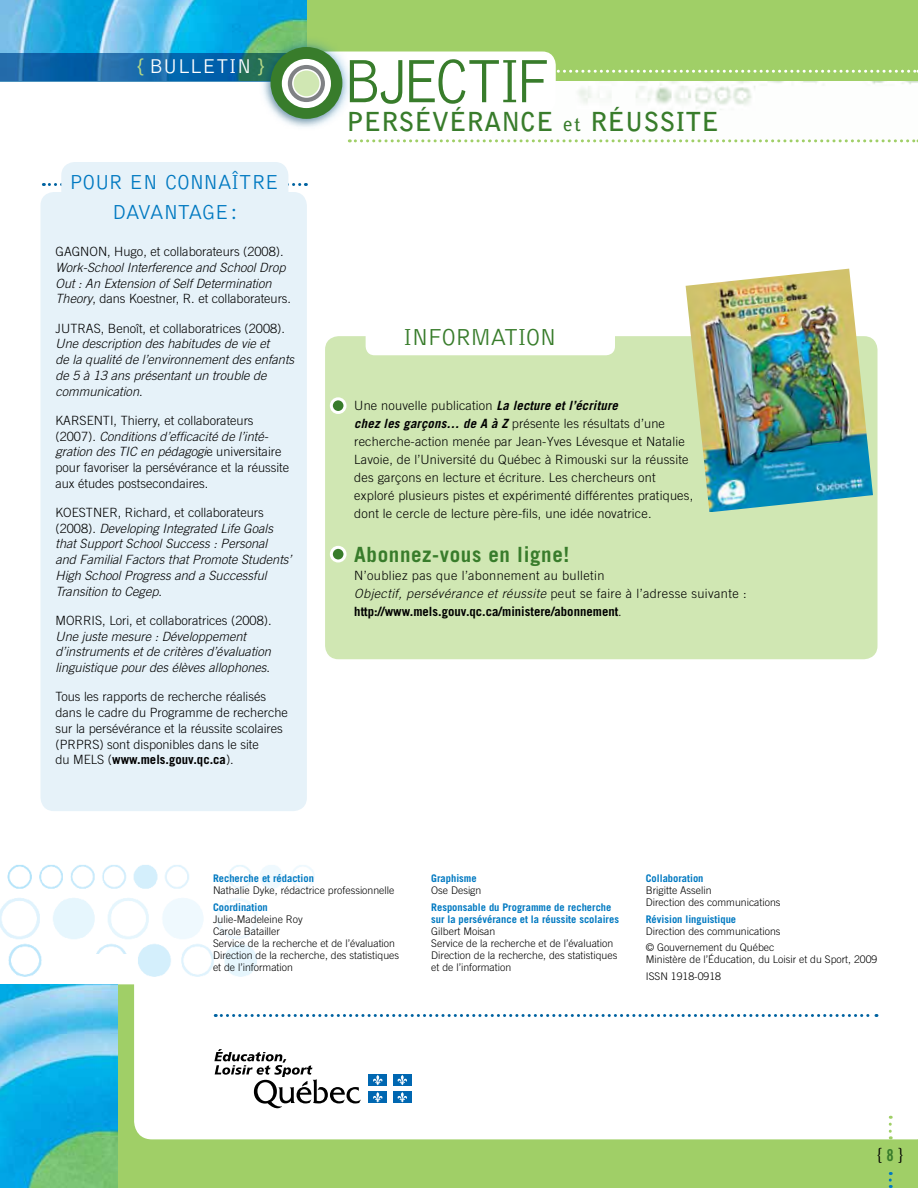
<style>
.page{position:relative;width:918px;height:1188px;background:#fff}
.page>*{position:absolute;margin:0;border:0;box-sizing:border-box;transform-origin:0 0}
.t1{font:300 63.45px "Bell Gothic";letter-spacing:-.09em;color:#387c2b;scale:.94 1}
.t2{font:700 26.1px "Bell Gothic";color:#387c2b}
.t3{font:300 24px "Bell Gothic";color:#387c2b}
.t4{font:300 21px "Bell Gothic";letter-spacing:-.02em;color:#0079c1}
.t5{font:700 21px "Trade Gothic";letter-spacing:.03em;color:#387c2b}
.t6{font:300 20.7px "Bell Gothic";color:#fff}
.t7{font:18px "Trade Gothic Cond Eighteen";color:#000}
.t8{font:300 12.75px/15.8px "Trade Gothic";letter-spacing:.015em;color:#000}
.t9{font:italic 300 12.75px/15.8px "Trade Gothic";color:#000}
.t10{font:300 10.5px/12px "Trade Gothic";color:#000}
.t11{font:700 10.5px/12px "Trade Gothic";color:#0079c1}
.s1{font-size:24.3px;color:#b3d885}
.s2{font-style:normal}
.s3{font-style:italic}
.s4{font-weight:700}
.s5{font-size:19.2px}
.s6{font-weight:700;font-style:italic}
.s7{font-family:"Trade Gothic Bold Cond Twenty";font-size:16.5px;color:#387c2b}
</style>
<div class="page">
<img style="left:578px;top:81px;width:340px;height:29px">
<div style="left:287px;top:0;width:631px;height:81px;background:#a0cf67"></div>
<img style="left:0;top:0;width:307px;height:53px">
<svg style="left:0;top:53px;width:258px;height:29px;background:#1267a5"></svg>
<div style="left:299px;top:52px;width:257px;height:61px;background:#fff;border-radius:14px"></div>
<svg style="left:555px;top:70px;width:363px;height:3px"></svg>
<svg style="left:349px;top:139px;width:569px;height:3px"></svg>
<div style="left:258px;top:34px;width:96px;height:97px;background:#0079c1;opacity:.5"></div>
<div style="left:271px;top:47px;width:71px;height:72px;background:#387c2b;border-radius:50%"></div>
<svg style="left:285px;top:62px;width:43px;height:43px"></svg>
<div style="left:282px;top:59px;width:49px;height:49px;border:6px solid #fff;border-radius:50%"></div>
<div style="left:293px;top:70px;width:27px;height:27px;background:#d0e7b3;border-radius:50%"></div>
<div style="left:292px;top:69px;width:29px;height:29px;border:2px solid #fff;border-radius:50%"></div>
<svg style="left:43px;top:183px;width:263px;height:3px"></svg>
<div style="left:40px;top:192px;width:267px;height:619px;background:#e6f2f9;border-radius:14px"></div>
<div style="left:61px;top:162px;width:227px;height:74px;background:#e6f2f9;border-radius:14px"></div>
<img style="left:0;top:865px;width:315px;height:120px">
<svg style="left:117px;top:984px;width:801px;height:204px"></svg>
<img style="left:0;top:985px;width:117px;height:203px">
<svg style="left:889px;top:1172px;width:3px;height:16px"></svg>
<svg style="left:889px;top:1116px;width:3px;height:23px"></svg>
<div style="left:325px;top:336px;width:553px;height:323px;background:#d0e7b3;border-radius:14px"></div>
<div style="left:366px;top:315px;width:249px;height:40px;background:#fff;border-radius:9px"></div>
<svg style="left:215px;top:1014px;width:662px;height:3px"></svg>
<svg style="left:214px;top:1049px;width:147px;height:60px"></svg>
<div style="left:368px;top:1074px;width:19px;height:12px;background:#0067b1"></div>
<svg style="left:373px;top:1075px;width:10px;height:10px"></svg>
<div style="left:393px;top:1074px;width:19px;height:12px;background:#0067b1"></div>
<svg style="left:397px;top:1075px;width:10px;height:10px"></svg>
<div style="left:368px;top:1091px;width:19px;height:12px;background:#0067b1"></div>
<svg style="left:373px;top:1092px;width:10px;height:11px"></svg>
<div style="left:393px;top:1091px;width:19px;height:12px;background:#0067b1"></div>
<svg style="left:397px;top:1092px;width:10px;height:11px"></svg>
<img style="left:686px;top:269px;width:187px;height:243px">
<div style="left:331px;top:399px;width:14px;height:13px;background:#387c2b;border-radius:50%"></div>
<div style="left:330px;top:397px;width:16px;height:17px;border:3px solid #fff;border-radius:50%"></div>
<div style="left:331px;top:547px;width:14px;height:14px;background:#387c2b;border-radius:50%"></div>
<div style="left:330px;top:546px;width:16px;height:16px;border:3px solid #fff;border-radius:50%"></div>
<h3 class="t6" style="left:136px;top:55px;width:131px"><span class="s1">{</span> BULLETIN <span class="s1">}</span></h3>
<h3 class="t4" style="left:69px;top:171px;width:130px">POUR EN CONNA</h3>
<h3 class="t4" style="left:231px;top:171px;width:17px">ÎTRE</h3>
<h3 class="t4" style="left:112px;top:201px;width:45px">DAVANTA</h3>
<h3 class="t4" style="left:202px;top:201px;width:37px">GE :</h3>
<p class="t8" style="left:56px;top:243px;width:34px">GAGNON</p>
<p class="t8" style="left:107px;top:243px;width:178px">, Hugo, et collaborateurs (2008).</p>
<p class="t9" style="left:56px;top:259px;width:237px">Work-School Interference and School Drop<br>Out : An Extension of Self Determination<br>Theory<span class="s2">, dans Koestner, R . et collaborateurs.</span></p>
<p class="t8" style="left:56px;top:320px;width:24px">JUTRAS</p>
<p class="t8" style="left:101px;top:320px;width:186px">, Benoît, et collaboratrices (2008).</p>
<p class="t9" style="left:56px;top:336px;width:240px">Une description des habitudes de vie et<br>de la qualité de l’environnement des enfants de 5 à 13 ans présentant un trouble de communication<span class="s2">.</span></p>
<p class="t8" style="left:56px;top:412px;width:16px">KARSENTI</p>
<p class="t8" style="left:56px;top:412px;width:235px;text-indent:58px">, Thierry, et collaborateurs (2007). <span class="s3">Conditions d’efficacité de l’inté&shy;gration des TIC en pédagogi</span>e universitaire pour favoriser la persévérance et la réussite aux études postsecondaires.</p>
<p class="t8" style="left:56px;top:504px;width:17px">KOESTNER</p>
<p class="t9" style="left:56px;top:504px;width:237px;text-indent:62px"><span class="s2">, R ichard, et collaborateurs (2008).</span> Developing Integrated Life Goals that Support School Success : Personal<br>and Familial Factors that Promote Students’ High School Progress and a Successful Transition to Cegep<span class="s2">.</span></p>
<p class="t8" style="left:56px;top:612px;width:9px">MORRIS</p>
<p class="t8" style="left:102px;top:612px;width:171px">, Lori, et collaboratrices (2008).</p>
<p class="t9" style="left:56px;top:628px;width:217px">Une juste mesure : Développement d’instruments et de critères d’évaluation linguistique pour des élèves allophones<span class="s2">.</span></p>
<p class="t8" style="left:56px;top:689px;width:234px">Tous les rapports de recherche réalisés dans le cadre du Programme de recherche sur la persévérance et la réussite scolaires (PRPRS</p>
<p class="t8" style="left:56px;top:736px;width:205px;text-indent:44px">) sont disponibles dans le site du MELS (<span class="s4">www.mels.gouv.qc.ca</span>).</p>
<h1 class="t1" style="left:342px;top:47px;width:224px">BJECTIF</h1>
<h2 class="t2" style="left:346px;top:106px;width:374px">PERSÉVÉRANCE <span class="s5">et</span> RÉUSSITE</h2>
<h3 class="t3" style="left:403px;top:324px;width:67px">INFORMATI</h3>
<h3 class="t3" style="left:526px;top:324px;width:26px">ON</h3>
<p class="t8" style="left:354px;top:397px;width:340px;line-height:18px">Une nouvelle publication <span class="s6">La lecture et l’écriture<br>chez les garçons… de A à Z</span> présente les résultats d’une recherche-action menée par Jean-Yves Lévesque et Natalie Lavoie, de l’Université du Québec à R imouski sur la réussite des garçons en lecture et écriture. Les chercheurs ont exploré plusieurs pistes et expérimenté différentes pratiques, dont le cercle de lecture père-fils, une idée novatrice.</p>
<h3 class="t5" style="left:354px;top:542px;width:217px">Abonnez-vous en ligne!</h3>
<p class="t8" style="left:354px;top:566px;width:394px;line-height:18px">N ’oubliez pas que l’abonnement au bulletin<br><span class="s3">Objectif, persévérance et réussite</span> peut se faire à l’adresse suivante : <span class="s4">http://www.mels.gouv.qc.ca/ministere/abonnement</span>.</p>
<p class="t11" style="left:213px;top:872px;width:102px">Recherche et rédaction</p>
<p class="t10" style="left:213px;top:884px;width:183px">Nathalie Dyke, rédactrice professionnelle</p>
<p class="t11" style="left:213px;top:901px;width:56px">Coordination</p>
<p class="t10" style="left:213px;top:913px;width:188px">Julie-Madeleine Roy<br>Carole Batailler<br>Service de la recherche et de l’évaluation<br>Direction de la recherche, des statistiques et de l’information</p>
<p class="t11" style="left:431px;top:872px;width:47px">Graphisme</p>
<p class="t10" style="left:431px;top:884px;width:52px">Ose Design</p>
<p class="t11" style="left:431px;top:901px;width:189px">Responsable du Programme de recherche sur la persévérance et la réussite scolaires</p>
<p class="t10" style="left:431px;top:925px;width:188px">Gilbert Moisan<br>Service de la recherche et de l’évaluation<br>Direction de la recherche, des statistiques et de l’information</p>
<p class="t11" style="left:646px;top:872px;width:59px">Collaboration</p>
<p class="t10" style="left:646px;top:884px;width:136px">B rigitte Asselin<br>Direction des communications</p>
<p class="t11" style="left:646px;top:913px;width:92px">Révision linguistique</p>
<p class="t10" style="left:646px;top:923px;width:136px;line-height:16.5px">Direction des communications © Gouvernement du Québec</p>
<p class="t10" style="left:646px;top:951px;width:233px;line-height:16.5px">M inistère de l’Éducation, du Loisir et du Sport, 2009<br>ISSN</p>
<p class="t10" style="left:671px;top:970px;width:52px">1918-0918</p>
<h3 class="t7" style="left:878px;top:1144px;width:27px">{ <span class="s7">8</span> }</h3>
</div>
